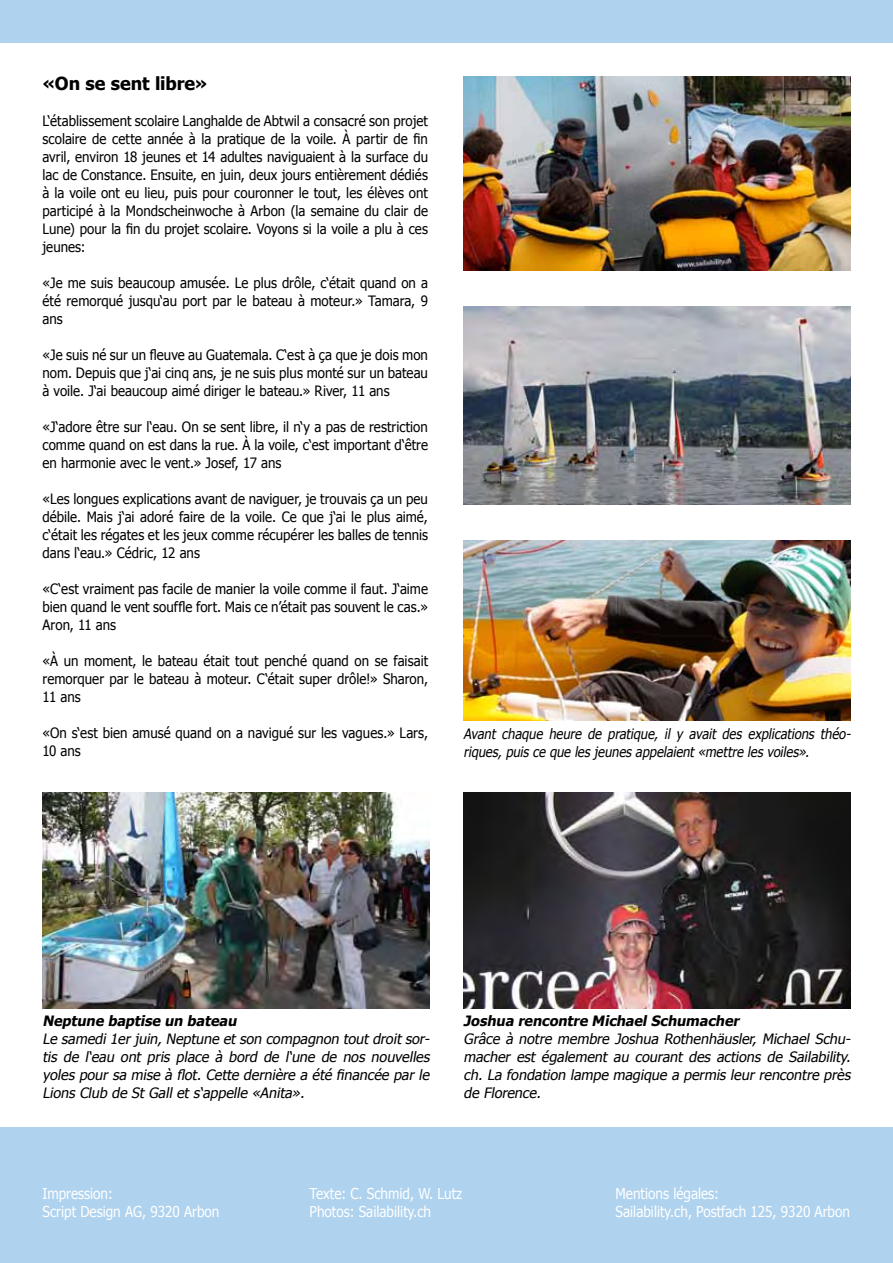
<style>
.page{position:relative;width:893px;height:1263px;background:#fff}
.page>*{position:absolute;margin:0;border:0;box-sizing:border-box;transform-origin:0 0}
.t1{font:700 18px "Tahoma";color:#000}
.t2{font:15px "Tahoma";color:#fff;scale:.9 1}
.t3{font:14.25px/18px "Tahoma";color:#000;text-align:justify;scale:.93 1}
.t4{font:italic 14.25px/18px "Tahoma";color:#000;text-align:justify}
.t5{font:italic 14.25px/18px "Tahoma";color:#000;scale:.9 1}
.t6{font:italic 700 14.25px "Tahoma";color:#000}
</style>
<div class="page">
<div style="left:0;top:1127px;width:893px;height:136px;background:#afd2ef"></div>
<div style="left:0;top:0;width:893px;height:43px;background:#afd2ef"></div>
<img style="left:463px;top:792px;width:387px;height:216px">
<img style="left:463px;top:76px;width:387px;height:194px">
<img style="left:43px;top:792px;width:386px;height:216px">
<img style="left:463px;top:306px;width:387px;height:198px">
<img style="left:463px;top:540px;width:387px;height:180px">
<p class="t1" style="left:43px;top:71px;width:167px">«On se sent libre»</p>
<p class="t3" style="left:43px;top:111px;width:416px">L‘établissement scolaire Langhalde de Abtwil a consacré son projet scolaire de cette année à la pratique de la voile. À partir de fin avril, environ 18 jeunes et 14 adultes naviguaient à la surface du lac de Constance. Ensuite, en juin, deux jours entièrement dédiés à la voile ont eu lieu, puis pour couronner le tout, les élèves ont participé à la Mondscheinwoche à Arbon (la semaine du clair de Lune) pour la fin du projet scolaire. Voyons si la voile a plu à ces jeunes:</p>
<p class="t3" style="left:43px;top:273px;width:416px">«Je me suis beaucoup amusée. Le plus drôle, c‘était quand on a été remorqué jusqu‘au port par le bateau à moteur.» Tamara, 9 ans</p>
<p class="t3" style="left:43px;top:345px;width:416px">«Je suis né sur un fleuve au Guatemala. C‘est à ça que je dois mon nom. Depuis que j‘ai cinq ans, je ne suis plus monté sur un bateau à voile. J‘ai beaucoup aimé diriger le bateau.» River, 11 ans</p>
<p class="t3" style="left:43px;top:417px;width:416px">«J‘adore être sur l‘eau. On se sent libre, il n‘y a pas de restriction comme quand on est dans la rue. À la voile, c‘est important d‘être en harmonie avec le vent.» Josef, 17 ans</p>
<p class="t3" style="left:43px;top:489px;width:416px">«Les longues explications avant de naviguer, je trouvais ça un peu débile. Mais j‘ai adoré faire de la voile. Ce que j‘ai le plus aimé, c‘était les régates et les jeux comme récupérer les balles de tennis dans l‘eau.» Cédric, 12 ans</p>
<p class="t3" style="left:43px;top:579px;width:416px">«C‘est vraiment pas facile de manier la voile comme il faut. J‘aime bien quand le vent souffle fort. Mais ce n’était pas souvent le cas.» Aron, 11 ans</p>
<p class="t3" style="left:43px;top:651px;width:416px">«À un moment, le bateau était tout penché quand on se faisait remorquer par le bateau à moteur. C‘était super drôle!» Sharon, 11 ans</p>
<p class="t3" style="left:43px;top:723px;width:416px">«On s‘est bien amusé quand on a navigué sur les vagues.» Lars,<br>10 ans</p>
<p class="t5" style="left:463px;top:724px;width:435px">Avant chaque heure de pratique, il y avait des explications théo&shy;riques, puis ce que les jeunes appelaient «mettre les voiles».</p>
<p class="t6" style="left:43px;top:1011px;width:199px">Neptune baptise un bateau</p>
<p class="t4" style="left:43px;top:1029px;width:392px">Le samedi 1er juin, Neptune et son compagnon tout droit sor&shy;tis de l‘eau ont pris place à bord de l‘une de nos nouvelles yoles pour sa mise à flot. Cette dernière a été financée par le Lions Club de St Gall et s‘appelle «Anita».</p>
<p class="t6" style="left:463px;top:1011px;width:280px">Joshua rencontre Michael Schumacher</p>
<p class="t4" style="left:463px;top:1029px;width:392px">Grâce à notre membre Joshua Rothenhäusler, Michael Schu&shy;macher est également au courant des actions de Sailability. ch. La fondation lampe magique a permis leur rencontre près de Florence.</p>
<p class="t2" style="left:43px;top:1183px;width:80px">Impression:</p>
<p class="t2" style="left:310px;top:1183px;width:171px">Texte: C. Schmid, W. Lutz</p>
<p class="t2" style="left:616px;top:1183px;width:116px">Mentions légales:</p>
<p class="t2" style="left:43px;top:1201px;width:198px">Script Design AG, 9320 Arbon</p>
<p class="t2" style="left:310px;top:1201px;width:137px">Photos: Sailability.ch</p>
<p class="t2" style="left:616px;top:1201px;width:262px">Sailability.ch, Postfach 125, 9320 Arbon</p>
</div>
